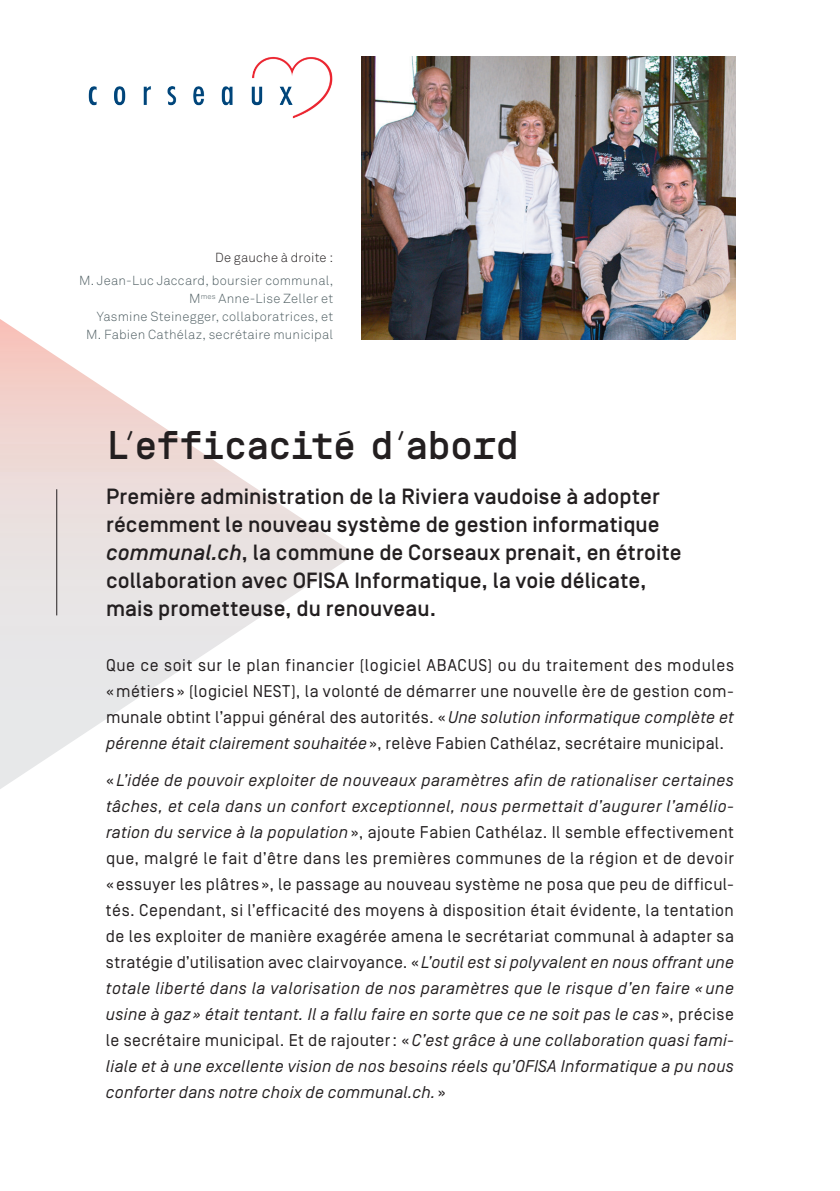
<style>
.page{position:relative;width:840px;height:1191px;background:#fff}
.page>*{position:absolute;margin:0;border:0;box-sizing:border-box;transform-origin:0 0}
.t1{font:500 40px "Simplon Mono";letter-spacing:-.05em;color:#231f20}
.t2{font:500 22px/28px "Simplon Norm";letter-spacing:.005em;color:#231f20}
.t3{font:italic 17px/26px "Simplon Norm";letter-spacing:.015em;color:#231f20;text-align:justify}
.t4{font:17px/26px "Simplon Norm";letter-spacing:.02em;color:#231f20;text-align:justify}
.t5{font:300 13px/18px "Akkurat";letter-spacing:.015em;color:#516064;text-align:right}
.t6{font:300 13px "Akkurat";letter-spacing:.015em;color:#231f20}
.s1{font-style:italic}
.s2{font-style:normal}
</style>
<div class="page">
<svg style="left:0;top:319px;width:355px;height:470px"></svg>
<img style="left:88px;top:56px;width:245px;height:63px">
<hr style="left:56px;top:489px;width:1px;height:126px;background:#231f20">
<img style="left:361px;top:57px;width:373px;height:282px">
<p class="t6" style="left:215px;top:249px;width:119px">De gauche à droite :</p>
<p class="t5" style="left:79px;top:272px;width:255px">M. Jean-Luc Jaccard, boursier communal, M<sup>mes</sup> Anne-Lise Zeller et<br>Yasmine Steinegger, collaboratrices, et M. Fabien Cathélaz, secrétaire municipal</p>
<h1 class="t1" style="left:106px;top:424px;width:415px">L’efficacité d’abord</h1>
<p class="t2" style="left:106px;top:483px;width:576px">Première administration de la Riviera vaudoise à adopter récemment le nouveau système de gestion informatique <span class="s1">communal.ch</span>, la commune de Corseaux prenait, en étroite collaboration avec OFISA Informatique, la voie délicate, mais prometteuse, du renouveau.</p>
<p class="t4" style="left:106px;top:652px;width:629px">Que ce soit sur le plan financier (logiciel ABACUS) ou du traitement des modules «métiers » (logiciel NEST), la volonté de démarrer une nouvelle ère de gestion com&shy;munale obtint l’appui général des autorités. «<span class="s1">Une solution informatique complète et pérenne était clairement souhaitée</span>», relève Fabien Cathélaz, secrétaire municipal.</p>
<p class="t3" style="left:106px;top:767px;width:629px"><span class="s2">«</span> L’idée de pouvoir exploiter de nouveaux paramètres afin de rationaliser certaines tâches, et cela dans un confort exceptionnel, nous permettait d’augurer l’amélio&shy;ration du service à la population <span class="s2">», ajoute Fabien Cathélaz. Il semble effectivement que, malgré le fait d’être dans les premières communes de la région et de devoir «essuyer les plâtres», le passage au nouveau système ne posa que peu de difficul&shy;tés. Cependant, si l’efficacité des moyens à disposition était évidente, la tentation de les exploiter de manière exagérée amena le secrétariat communal à adapter sa stratégie d’utilisation avec clairvoyance. «</span>L’outil est si polyvalent en nous offrant une totale liberté dans la valorisation de nos paramètres que le risque d’en faire « une usine à gaz » était tentant. Il a fallu faire en sorte que ce ne soit pas le cas <span class="s2">», précise le secrétaire municipal. Et de rajouter: «</span>C’est grâce à une collaboration quasi fami&shy;liale et à une excellente vision de nos besoins réels qu’OFISA Informatique a pu nous conforter dans notre choix de communal.ch. <span class="s2">»</span></p>
</div>
